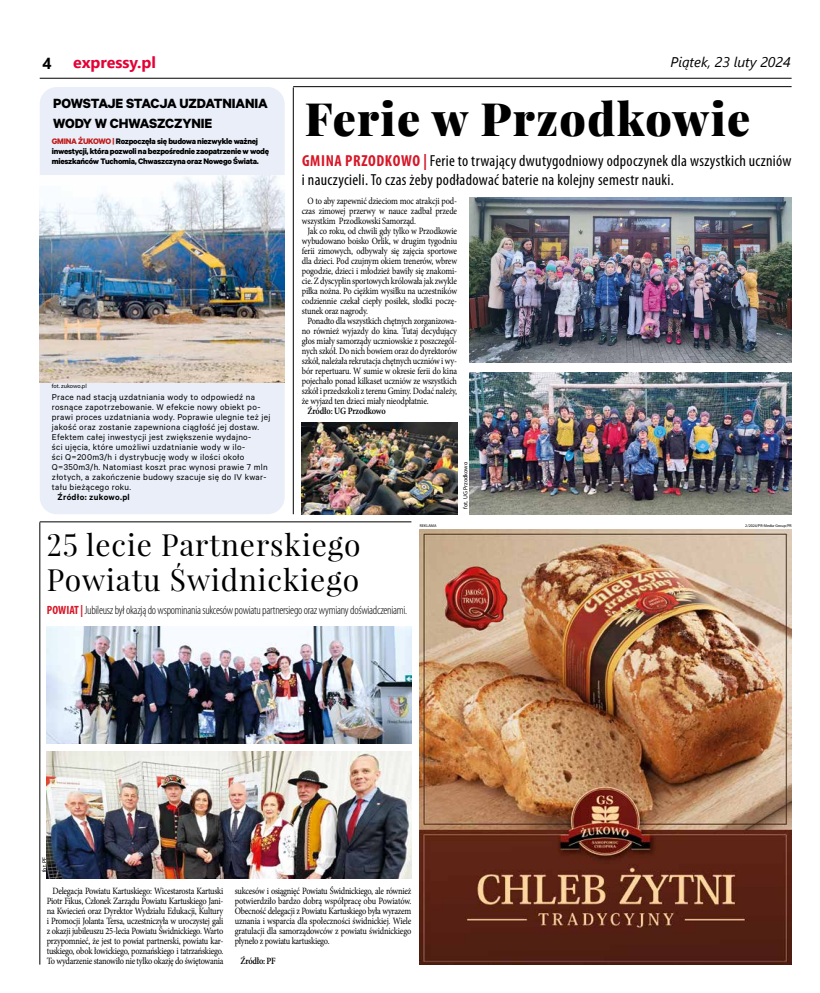
<style>
.page{position:relative;width:820px;height:993px;background:#fff}
.page>*{position:absolute;margin:0;border:0;box-sizing:border-box;transform-origin:0 0}
.t1{font:900 46px "Playfair Display";letter-spacing:.03em;color:#000}
.t2{font:30px/35px "Playfair Display";letter-spacing:.03em;color:#000}
.t3{font:condensed 16px/19.2px "Myriad Pro";letter-spacing:.02em;color:#000}
.t4{font:700 16px "Segoe UI";color:#e40135}
.t5{font:700 16px "Segoe UI";color:#000}
.t6{font:700 15px/19.3px "Calibre";letter-spacing:-.01em;color:#000}
.t7{font:italic 14px "Segoe UI";color:#000}
.t8{font:300 condensed 12px "Myriad Pro";letter-spacing:-.02em;color:#000}
.t9{font:9.6px/10px "Minion Pro";letter-spacing:-.025em;color:#000;text-align:center;scale:.87 1}
.t10{font:600 9.6px "Minion Pro";letter-spacing:-.02em;color:#000;scale:.87 1}
.t11{font:9.5px/10px "Calibre";letter-spacing:.03em;color:#000}
.t12{font:600 9.5px "Calibre";letter-spacing:.03em;color:#000}
.t13{font:700 9px/10px "Calibre";letter-spacing:-.03em;color:#000}
.t14{font:6px "Myriad Pro";color:#000}
.t15{font:4px "Myriad Pro";color:#000}
.t16{font:4px "Myriad Pro";letter-spacing:.02em;color:#000}
.s1{color:#c11c1c}
.s2{font-weight:700;color:#d71728}
</style>
<div class="page">
<hr style="left:40px;top:78px;width:751px;height:1px;background:#000">
<hr style="left:293px;top:86px;width:498px;height:1px;background:#000">
<hr style="left:293px;top:87px;width:1px;height:427px;background:#000">
<hr style="left:40px;top:521px;width:371px;height:1px;background:#000">
<hr style="left:40px;top:522px;width:1px;height:442px;background:#000">
<img style="left:419px;top:529px;width:372px;height:435px">
<img style="left:469px;top:197px;width:322px;height:165px">
<img style="left:469px;top:372px;width:322px;height:142px">
<img style="left:302px;top:422px;width:155px;height:92px">
<img style="left:47px;top:626px;width:364px;height:117px">
<img style="left:47px;top:751px;width:364px;height:127px">
<div style="left:40px;top:87px;width:244px;height:427px;background:#e9eef8;border-radius:17px"></div>
<img style="left:40px;top:175px;width:244px;height:207px">
<h3 class="t5" style="left:43px;top:48px;width:11px">4</h3>
<h3 class="t4" style="left:73px;top:48px;width:84px">expressy.pl</h3>
<h3 class="t7" style="left:670px;top:49px;width:122px">Piątek, 23 luty 2024</h3>
<h3 class="t6" style="left:53px;top:93px;width:216px">POWSTAJE STACJA UZDATNIANIA<br>WODY W CHWASZCZYNIE</h3>
<p class="t13" style="left:52px;top:136px;width:218px"><span class="s1">GMINA ŻUKOWO |</span> Rozpoczęła się budowa niezwykle ważnej inwestycji, która pozwoli na bezpośrednie zaopatrzenie w wodę mieszkańców Tuchomia, Chwaszczyna oraz Nowego Świata.</p>
<p class="t14" style="left:52px;top:381px;width:36px">fot. zukowo.pl</p>
<p class="t11" style="left:52px;top:391px;width:220px">Prace nad stacją uzdatniania wody to odpowiedź na rosnące zapotrzebowanie. W efekcie nowy obiekt po&shy;prawi proces uzdatniania wody. Poprawie ulegnie też jej jakość oraz zostanie zapewniona ciągłość jej dostaw.<br>Efektem całej inwestycji jest zwiększenie wydajno-<br>ści ujęcia, które umożliwi uzdatnianie wody w ilo-<br>ści Q=200m3/h i dystrybucję wody w ilości około Q=350m3/h. Natomiast koszt prac wynosi prawie 7 mln złotych, a zakończenie budowy szacuje się do IV kwar&shy;tału bieżącego roku.</p>
<p class="t12" style="left:58px;top:491px;width:74px">Źródło: zukowo.pl</p>
<h1 class="t1" style="left:304px;top:89px;width:447px">Ferie w Przodkowie</h1>
<h3 class="t3" style="left:302px;top:151px;width:491px"><span class="s2">GMINA PRZODKOWO |</span> Ferie to trwający dwutygodniowy odpoczynek dla wszystkich uczniów i nauczycieli. To czas żeby podładować baterie na kolejny semestr nauki.</h3>
<p class="t9" style="left:307px;top:196px;width:173px">O to aby zapewnić dzieciom moc atrakcji pod-</p>
<p class="t9" style="left:302px;top:206px;width:180px">czas zimowej przerwy w nauce zadbał przede</p>
<p class="t9" style="left:302px;top:216px;width:133px">wszystkim Przodkowski Samorząd.</p>
<p class="t9" style="left:307px;top:226px;width:173px">Jak co roku, od chwili gdy tylko w Przodkowie</p>
<p class="t9" style="left:302px;top:236px;width:180px">wybudowano boisko Orlik, w drugim tygodniu</p>
<p class="t9" style="left:302px;top:246px;width:180px">ferii zimowych, odbywały się zajęcia sportowe</p>
<p class="t9" style="left:302px;top:256px;width:180px">dla dzieci. Pod czujnym okiem trenerów, wbrew</p>
<p class="t9" style="left:302px;top:266px;width:180px">pogodzie, dzieci i młodzież bawiły się znakomi-</p>
<p class="t9" style="left:302px;top:276px;width:180px">cie. Z dyscyplin sportowych królowała jak zwykle</p>
<p class="t9" style="left:302px;top:286px;width:180px">piłka nożna. Po ciężkim wysiłku na uczestników</p>
<p class="t9" style="left:302px;top:296px;width:180px">codziennie czekał ciepły posiłek, słodki poczę-</p>
<p class="t9" style="left:302px;top:306px;width:78px">stunek oraz nagrody.</p>
<p class="t9" style="left:307px;top:316px;width:173px">Ponadto dla wszystkich chętnych zorganizowa-</p>
<p class="t9" style="left:302px;top:326px;width:180px">no również wyjazdy do kina. Tutaj decydujący</p>
<p class="t9" style="left:302px;top:336px;width:180px">głos miały samorządy uczniowskie z poszczegól-</p>
<p class="t9" style="left:302px;top:346px;width:180px">nych szkół. Do nich bowiem oraz do dyrektorów</p>
<p class="t9" style="left:302px;top:356px;width:180px">szkół, należała rekrutacja chętnych uczniów i wy-</p>
<p class="t9" style="left:302px;top:366px;width:180px">bór repertuaru. W sumie w okresie ferii do kina</p>
<p class="t9" style="left:302px;top:376px;width:180px">pojechało ponad kilkaset uczniów ze wszystkich</p>
<p class="t9" style="left:302px;top:386px;width:180px">szkół i przedszkoli z terenu Gminy. Dodać należy,</p>
<p class="t9" style="left:302px;top:396px;width:147px">że wyjazd ten dzieci miały nieodpłatnie.</p>
<p class="t10" style="left:307px;top:404px;width:91px">Źródło: UG Przodkowo</p>
<p class="t14" style="left:461px;top:508px;width:48px;rotate:-90deg">fot. UG Przodkowo</p>
<p class="t16" style="left:420px;top:523px;width:18px">REKLAMA</p>
<p class="t15" style="left:745px;top:523px;width:48px">2/2024/PR-Media-Group/PR</p>
<h2 class="t2" style="left:47px;top:526px;width:315px">25 lecie Partnerskiego<br>Powiatu Świdnickiego</h2>
<p class="t8" style="left:47px;top:603px;width:361px"><span class="s2">POWIAT |</span>Jubileusz był okazją do wspominania sukcesów powiatu partnersiego oraz wymiany doświadczeniami.</p>
<p class="t14" style="left:41px;top:872px;width:17px;rotate:-90deg">fot. PF</p>
<p class="t9" style="left:47px;top:885px;width:204px">Delegacja Powiatu Kartuskiego: Wicestarosta Kartuski Piotr Fikus, Członek Zarządu Powiatu Kartuskiego Jani&shy;na Kwiecień oraz Dyrektor Wydziału Edukacji, Kultury i Promocji Jolanta Tersa, uczestniczyła w uroczystej gali z okazji jubileuszu 25-lecia Powiatu Świdnickiego. Warto przypomnieć, że jest to powiat partnerski, powiatu kar&shy;tuskiego, obok łowickiego, poznańskiego i tatrzańskiego.<br>To wydarzenie stanowiło nie tylko okazję do świętowania</p>
<p class="t9" style="left:235px;top:885px;width:204px;text-align:justify">sukcesów i osiągnięć Powiatu Świdnickiego, ale również potwierdziło bardzo dobrą współpracę obu Powiatów.<br>Obecność delegacji z Powiatu Kartuskiego była wyrazem uznania i wsparcia dla społeczności świdnickiej. Wiele gratulacji dla samorządowców z powiatu świdnickiego płyneło z powiatu kartuskiego.</p>
<p class="t10" style="left:240px;top:954px;width:42px">Źródło: PF</p>
</div>
